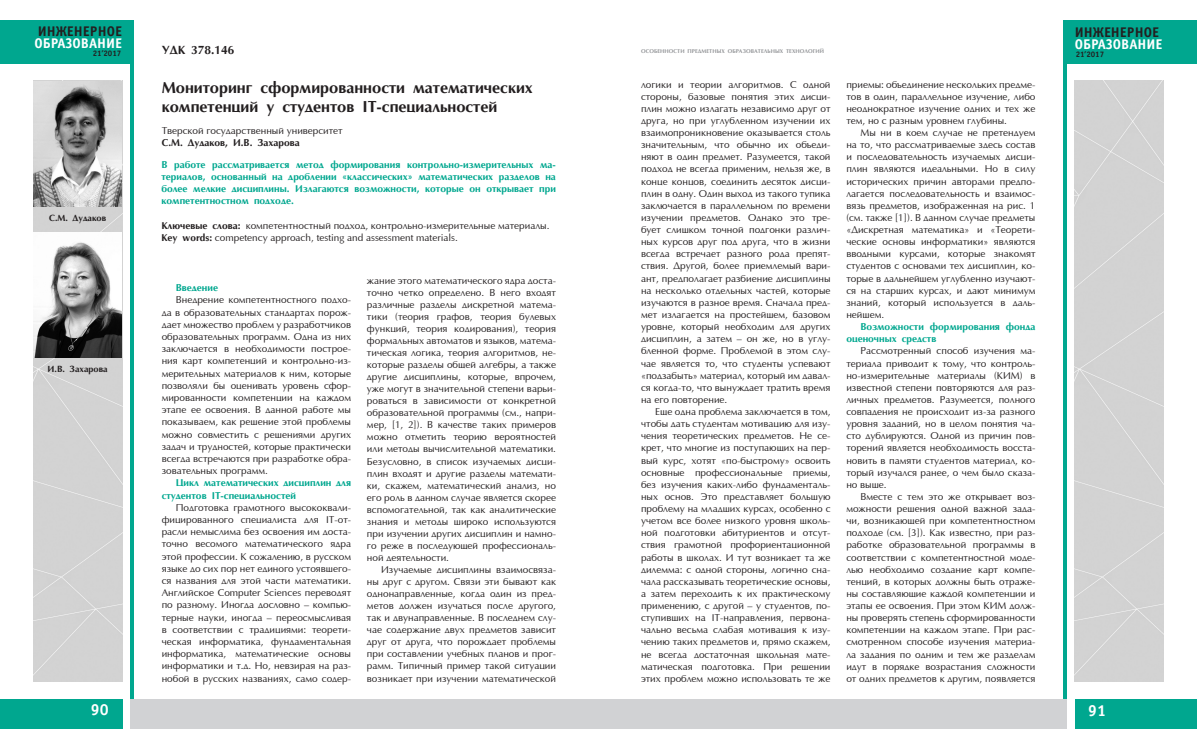
<style>
.page{position:relative;width:1197px;height:755px;background:#fff}
.page>*{position:absolute;margin:0;border:0;box-sizing:border-box;transform-origin:0 0}
.t1{font:700 16px/19.2px "AG Optima";color:#231f20}
.t2{font:700 16px "Officina Sans C";color:#fff}
.t3{font:700 14px "Officina Sans C";color:#fff}
.t4{font:700 14px "Officina Sans C";color:#231f20}
.t5{font:700 12px "AG Optima";color:#231f20}
.t6{font:10px/12.1px "Optima";color:#231f20;text-align:justify}
.t7{font:700 10px/12px "AG Optima";color:#00a78f}
.t8{font:700 10px "AG Optima";color:#231f20}
.t9{font:700 9px "AG Optima";color:#231f20}
.t10{font:700 8px "Officina Sans C";color:#231f20}
.t11{font:700 5.5px "AG Optima";letter-spacing:.01em;color:#939598}
.s1{font-family:"AG Optima";font-weight:700}
</style>
<div class="page">
<div style="left:1063px;top:20px;width:133px;height:43px;background:#00a78f"></div>
<div style="left:1074px;top:698px;width:122px;height:30px;background:#00a78f"></div>
<hr style="left:1063px;top:45px;width:3px;height:653px;background:#00a78f">
<div style="left:598px;top:698px;width:468px;height:30px;background:#d1d2d4"></div>
<div style="left:1074px;top:80px;width:89px;height:601px;background:#d3d3d3"></div>
<div style="left:0;top:698px;width:122px;height:30px;background:#00a78f"></div>
<div style="left:0;top:20px;width:133px;height:43px;background:#00a78f"></div>
<hr style="left:130px;top:45px;width:3px;height:653px;background:#00a78f">
<div style="left:33px;top:80px;width:89px;height:601px;background:#d3d3d3"></div>
<div style="left:130px;top:698px;width:468px;height:30px;background:#d1d2d4"></div>
<img style="left:33px;top:232px;width:89px;height:125px">
<img style="left:33px;top:81px;width:89px;height:125px">
<h2 class="t4" style="left:38px;top:23px;width:86px">ИНЖЕНЕРНОЕ</h2>
<h2 class="t3" style="left:34px;top:35px;width:89px">ОБРАЗОВАНИЕ</h2>
<p class="t10" style="left:93px;top:49px;width:30px">21’2017</p>
<p class="t9" style="left:49px;top:213px;width:59px">С.М. Дудаков</p>
<p class="t9" style="left:48px;top:364px;width:62px">И.В. Захарова</p>
<p class="t2" style="left:91px;top:700px;width:19px">90</p>
<p class="t5" style="left:162px;top:43px;width:74px">УДК 378.146</p>
<p class="t1" style="left:162px;top:78px;width:372px">Мониторинг сформированности математических компетенций у студентов IT-специальностей</p>
<p class="t6" style="left:162px;top:125px;width:182px">Тверской государственный университет</p>
<p class="t8" style="left:162px;top:137px;width:140px">С.М. Дудаков, И.В. Захарова</p>
<p class="t7" style="left:161px;top:159px;width:396px;text-align:justify">В работе рассматривается метод формирования контрольно-измерительных ма&shy;териалов, основанный на дроблении «классических» математических разделов на более мелкие дисциплины. Излагаются возможности, которые он открывает при компетентностном подходе.</p>
<p class="t6" style="left:161px;top:219px;width:389px"><span class="s1">Ключевые слова:</span> компетентностный подход, контрольно-измерительные материалы.</p>
<p class="t6" style="left:161px;top:231px;width:298px"><span class="s1">Key words:</span> competency approach, testing and assessment materials.</p>
<p class="t7" style="left:176px;top:282px;width:44px">Введение</p>
<p class="t6" style="left:162px;top:294px;width:191px;text-indent:14px">Внедрение компетентностного подхо&shy;да в образовательных стандартах порож&shy;дает множество проблем у разработчиков образовательных программ. Одна из них заключается в необходимости построе&shy;ния карт компетенций и контрольно-из&shy;мерительных материалов к ним, которые позволяли бы оценивать уровень сфор&shy;мированности компетенции на каждом этапе ее освоения. В данной работе мы показываем, как решение этой проблемы можно совместить с решениями других задач и трудностей, которые практически всегда встречаются при разработке обра&shy;зовательных программ.</p>
<p class="t7" style="left:162px;top:477px;width:191px;text-indent:14px">Цикл математических дисциплин для студентов IT-специальностей</p>
<p class="t6" style="left:162px;top:501px;width:191px;text-indent:14px">Подготовка грамотного высококвали&shy;фицированного специалиста для IT-от&shy;расли немыслима без освоения им доста&shy;точно весомого математического ядра этой профессии. К сожалению, в русском языке до сих пор нет единого устоявшего&shy;ся названия для этой части математики.<br>Английское Computer Sciences переводят по разному. Иногда дословно – компью&shy;терные науки, иногда – переосмысливая в соответствии с традициями: теорети&shy;ческая информатика, фундаментальная информатика, математические основы информатики и т.д. Но, невзирая на раз&shy;нобой в русских названиях, само содер-</p>
<p class="t6" style="left:367px;top:274px;width:190px">жание этого математического ядра доста&shy;точно четко определено. В него входят различные разделы дискретной матема&shy;тики (теория графов, теория булевых функций, теория кодирования), теория формальных автоматов и языков, матема&shy;тическая логика, теория алгоритмов, не&shy;которые разделы общей алгебры, а также другие дисциплины, которые, впрочем, уже могут в значительной степени варьи&shy;роваться в зависимости от конкретной образовательной программы (см., напри&shy;мер, [1, 2]). В качестве таких примеров можно отметить теорию вероятностей или методы вычислительной математики.<br>Безусловно, в список изучаемых дисци&shy;плин входят и другие разделы математи&shy;ки, скажем, математический анализ, но его роль в данном случае является скорее вспомогательной, так как аналитические знания и методы широко используются при изучении других дисциплин и намно&shy;го реже в последующей профессиональ&shy;ной деятельности.</p>
<p class="t6" style="left:367px;top:563px;width:190px;text-indent:14px">Изучаемые дисциплины взаимосвяза&shy;ны друг с другом. Связи эти бывают как однонаправленные, когда один из пред&shy;метов должен изучаться после другого, так и двунаправленные. В последнем слу&shy;чае содержание двух предметов зависит друг от друга, что порождает проблемы при составлении учебных планов и прог&shy;рамм. Типичный пример такой ситуации возникает при изучении математической</p>
<p class="t11" style="left:641px;top:48px;width:185px">ОСОБЕННОСТИ ПРЕДМЕТНЫХ ОБРАЗОВАТЕЛЬНЫХ ТЕХНОЛОГИЙ</p>
<p class="t6" style="left:641px;top:78px;width:191px">логики и теории алгоритмов. С одной стороны, базовые понятия этих дисци&shy;плин можно излагать независимо друг от друга, но при углубленном изучении их взаимопроникновение оказывается столь значительным, что обычно их объеди&shy;няют в один предмет. Разумеется, такой подход не всегда применим, нельзя же, в конце концов, соединить десяток дисци&shy;плин в одну. Один выход из такого тупика заключается в параллельном по времени изучении предметов. Однако это тре&shy;бует слишком точной подгонки различ&shy;ных курсов друг под друга, что в жизни всегда встречает разного рода препят&shy;ствия. Другой, более приемлемый вари&shy;ант, предполагает разбиение дисциплины на несколько отдельных частей, которые изучаются в разное время. Сначала пред&shy;мет излагается на простейшем, базовом уровне, который необходим для других дисциплин, а затем – он же, но в углу&shy;бленной форме. Проблемой в этом слу&shy;чае является то, что студенты успевают «подзабыть» материал, который им давал&shy;ся когда-то, что вынуждает тратить время на его повторение.</p>
<p class="t6" style="left:641px;top:406px;width:191px;text-indent:14px">Еще одна проблема заключается в том, чтобы дать студентам мотивацию для изу&shy;чения теоретических предметов. Не се&shy;крет, что многие из поступающих на пер&shy;вый курс, хотят «по-быстрому» освоить основные профессиональные приемы, без изучения каких-либо фундаменталь&shy;ных основ. Это представляет большую проблему на младших курсах, особенно с учетом все более низкого уровня школь&shy;ной подготовки абитуриентов и отсут&shy;ствия грамотной профориентационной работы в школах. И тут возникает та же дилемма: с одной стороны, логично сна&shy;чала рассказывать теоретические основы, а затем переходить к их практическому применению, с другой – у студентов, по&shy;ступивших на IT-направления, первона&shy;чально весьма слабая мотивация к изу&shy;чению таких предметов и, прямо скажем, не всегда достаточная школьная мате&shy;матическая подготовка. При решении этих проблем можно использовать те же</p>
<p class="t6" style="left:846px;top:78px;width:190px">приемы: объединение нескольких предме&shy;тов в один, параллельное изучение, либо неоднократное изучение одних и тех же тем, но с разным уровнем глубины.</p>
<p class="t6" style="left:846px;top:127px;width:190px;text-indent:14px">Мы ни в коем случае не претендуем на то, что рассматриваемые здесь состав и последовательность изучаемых дисци&shy;плин являются идеальными. Но в силу исторических причин авторами предпо&shy;лагается последовательность и взаимос&shy;вязь предметов, изображенная на рис. 1 (см. также [1]). В данном случае предметы «Дискретная математика» и «Теорети&shy;ческие основы информатики» являются вводными курсами, которые знакомят студентов с основами тех дисциплин, ко&shy;торые в дальнейшем углубленно изучают&shy;ся на старших курсах, и дают минимум знаний, который используется в даль&shy;нейшем.</p>
<p class="t7" style="left:846px;top:321px;width:190px;text-indent:14px">Возможности формирования фонда оценочных средств</p>
<p class="t6" style="left:846px;top:345px;width:190px;text-indent:14px">Рассмотренный способ изучения ма&shy;териала приводит к тому, что контроль&shy;но-измерительные материалы (КИМ) в известной степени повторяются для раз&shy;личных предметов. Разумеется, полного совпадения не происходит из-за разного уровня заданий, но в целом понятия ча&shy;сто дублируются. Одной из причин пов&shy;торений является необходимость восста&shy;новить в памяти студентов материал, ко&shy;торый изучался ранее, о чем было сказа&shy;но выше.</p>
<p class="t6" style="left:846px;top:490px;width:190px;text-indent:14px">Вместе с тем это же открывает воз&shy;можности решения одной важной зада&shy;чи, возникающей при компетентностном подходе (см. [3]). Как известно, при раз&shy;работке образовательной программы в соответствии с компетентностной моде&shy;лью необходимо создание карт компе&shy;тенций, в которых должны быть отраже&shy;ны составляющие каждой компетенции и этапы ее освоения. При этом КИМ долж&shy;ны проверять степень сформированности компетенции на каждом этапе. При рас&shy;смотренном способе изучения материа&shy;ла задания по одним и тем же разделам идут в порядке возрастания сложности от одних предметов к другим, появляется</p>
<h2 class="t4" style="left:1074px;top:24px;width:86px">ИНЖЕНЕРНОЕ</h2>
<h2 class="t3" style="left:1074px;top:36px;width:89px">ОБРАЗОВАНИЕ</h2>
<p class="t10" style="left:1075px;top:49px;width:30px">21’2017</p>
<p class="t2" style="left:1088px;top:700px;width:19px">91</p>
</div>
